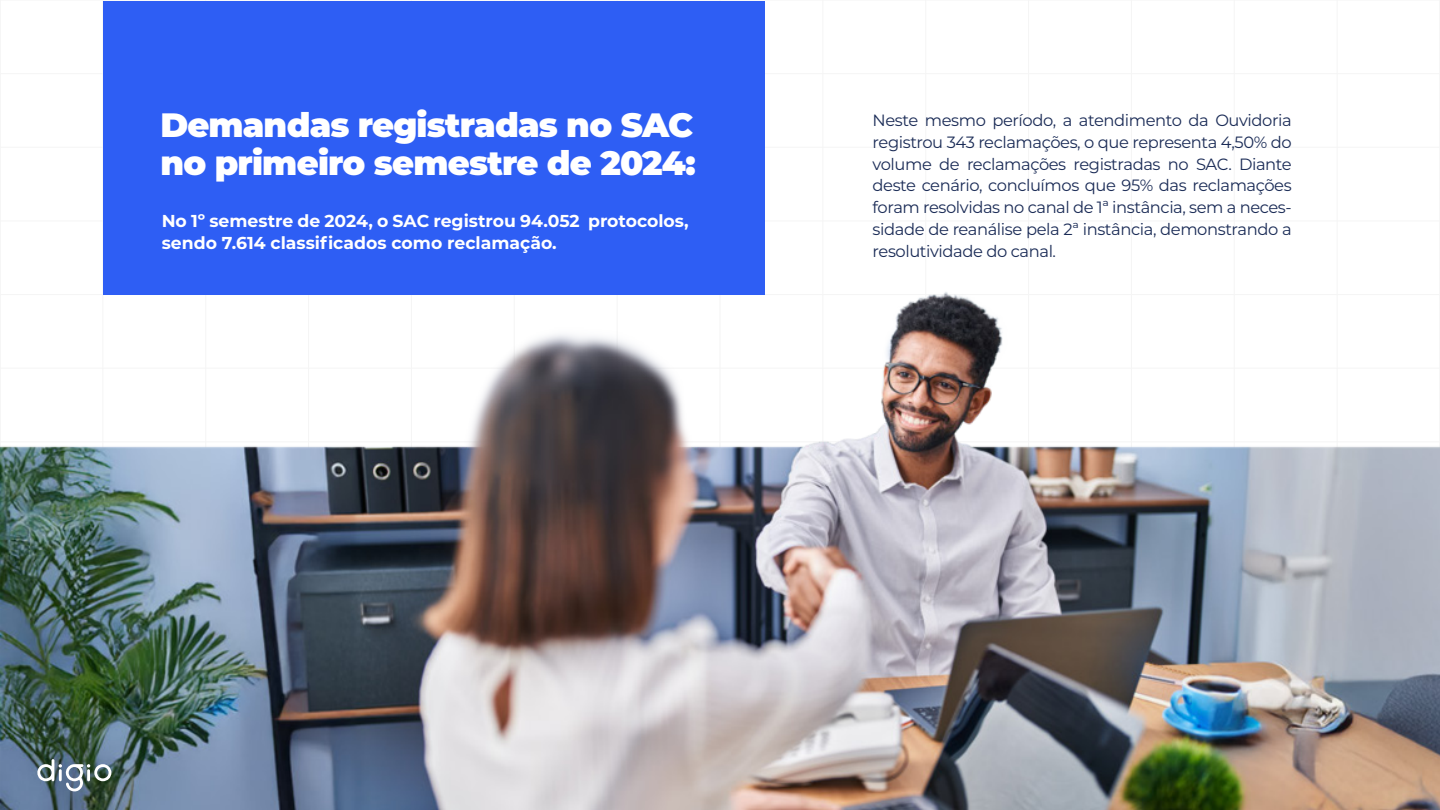
<style>
.page{position:relative;width:1440px;height:810px;background:#fff}
.page>*{position:absolute;margin:0;border:0;box-sizing:border-box;transform-origin:0 0}
.t1{font:900 33.75px/38.2px "Montserrat";letter-spacing:-.025em;color:#fff}
.t2{font:700 17.25px/22.5px "Montserrat";color:#fff}
.t3{font:16.35px/21.8px "Montserrat";letter-spacing:-.025em;color:#1a2b56;text-align:justify}
</style>
<div class="page">
<hr style="left:206px;top:0;width:1px;height:810px;background:#f5f5f5">
<hr style="left:308px;top:0;width:1px;height:810px;background:#f5f5f5">
<hr style="left:411px;top:0;width:1px;height:810px;background:#f5f5f5">
<hr style="left:514px;top:0;width:1px;height:810px;background:#f5f5f5">
<hr style="left:617px;top:0;width:1px;height:810px;background:#f5f5f5">
<hr style="left:720px;top:0;width:1px;height:810px;background:#f5f5f5">
<hr style="left:823px;top:0;width:1px;height:810px;background:#f5f5f5">
<hr style="left:926px;top:0;width:1px;height:810px;background:#f5f5f5">
<hr style="left:1028px;top:0;width:1px;height:810px;background:#f5f5f5">
<hr style="left:1131px;top:0;width:1px;height:810px;background:#f5f5f5">
<hr style="left:1234px;top:0;width:1px;height:810px;background:#f5f5f5">
<hr style="left:1337px;top:0;width:1px;height:810px;background:#f5f5f5">
<hr style="left:1439px;top:0;width:1px;height:810px;background:#f5f5f5">
<hr style="left:0;top:0;width:1px;height:810px;background:#f5f5f5">
<hr style="left:103px;top:0;width:1px;height:810px;background:#f5f5f5">
<hr style="left:0;top:221px;width:1440px;height:1px;background:#f5f5f5">
<hr style="left:0;top:147px;width:1440px;height:1px;background:#f5f5f5">
<hr style="left:0;top:73px;width:1440px;height:1px;background:#f5f5f5">
<img style="left:0;top:269px;width:1440px;height:541px">
<div style="left:103px;top:1px;width:661px;height:293px;background:#2e5ef4"></div>
<svg style="left:37px;top:759px;width:74px;height:32px"></svg>
<h1 class="t1" style="left:160px;top:104px;width:537px">Demandas registradas no SAC no primeiro semestre de 2024:</h1>
<p class="t2" style="left:162px;top:209px;width:528px">No 1º semestre de 2024, o SAC registrou 94.052 protocolos, sendo 7.614 classificados como reclamação.</p>
<p class="t3" style="left:873px;top:109px;width:421px">Neste mesmo período, a atendimento da Ouvidoria registrou 343 reclamações, o que representa 4,50% do volume de reclamações registradas no SAC. Diante deste cenário, concluímos que 95% das reclamações foram resolvidas no canal de 1ª instância, sem a neces&shy;sidade de reanálise pela 2ª instância, demonstrando a resolutividade do canal.</p>
</div>
